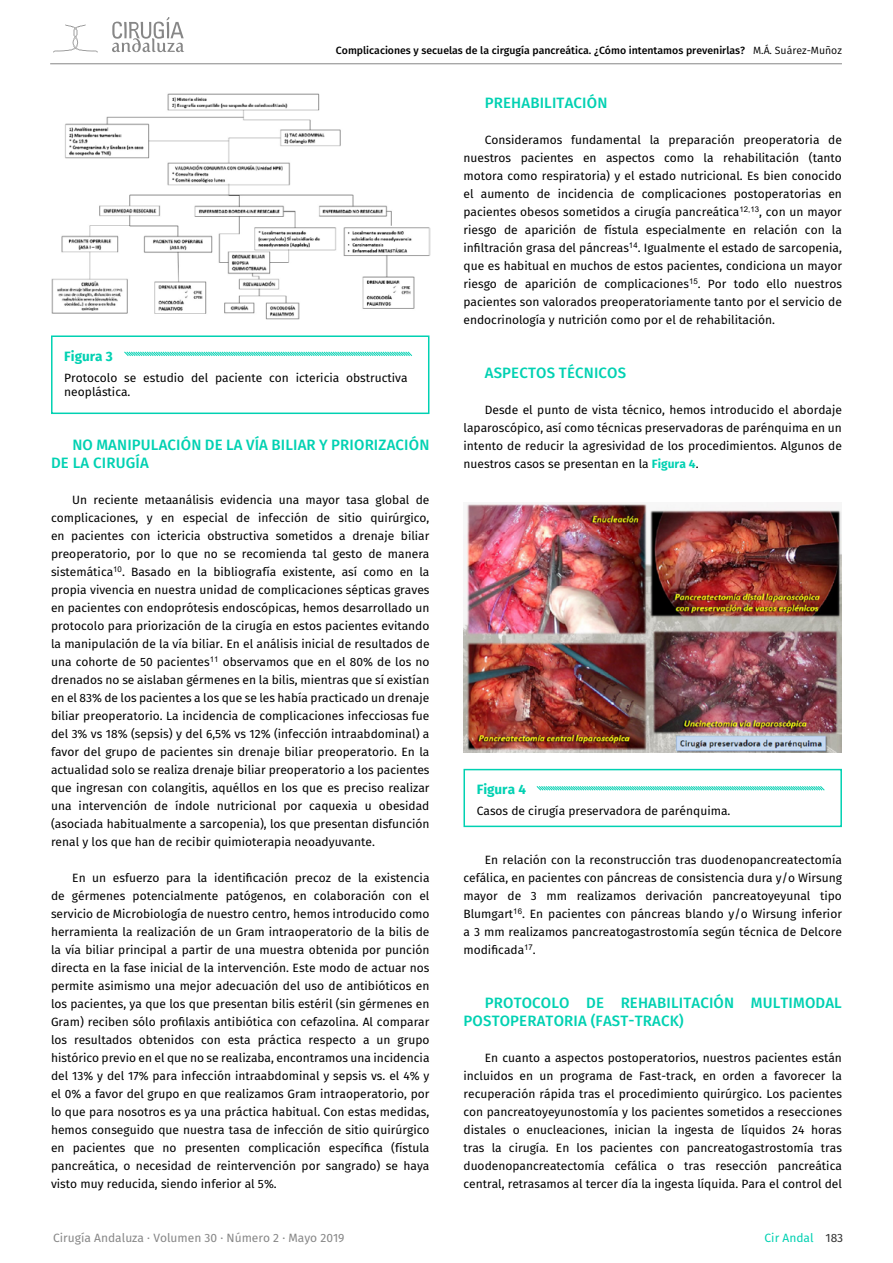
<style>
.page{position:relative;width:893px;height:1263px;background:#fff}
.page>*{position:absolute;margin:0;border:0;box-sizing:border-box;transform-origin:0 0}
.t1{font:500 15px/18px "Fira Sans";letter-spacing:.01em;color:#00d1b2}
.t2{font:700 13.5px "Fira Sans";color:#00d1b2}
.t3{font:12px/18px "Fira Sans";color:#000;text-align:justify}
.t4{font:12px "Fira Sans";color:#878787}
.t5{font:12px "Fira Sans";color:#00d1b2}
.t6{font:500 10.5px "Fira Sans";color:#000}
.s1{font-weight:400}
.s2{font-weight:700;color:#00d1b2}
.s3{color:#333}
</style>
<div class="page">
<svg style="left:53px;top:24px;width:45px;height:29px"></svg>
<svg style="left:112px;top:17px;width:72px;height:35px"></svg>
<hr style="left:50px;top:64px;width:792px;height:1px;background:#878787">
<div style="left:51px;top:335px;width:378px;height:79px;border:2px solid #00d1b2"></div>
<svg style="left:124px;top:351px;width:288px;height:5px"></svg>
<img style="left:52px;top:93px;width:378px;height:226px">
<div style="left:463px;top:769px;width:379px;height:58px;border:2px solid #00d1b2"></div>
<svg style="left:536px;top:786px;width:289px;height:5px"></svg>
<img style="left:463px;top:502px;width:379px;height:251px">
<p class="t6" style="left:336px;top:42px;width:508px">Complicaciones y secuelas de la cirgugía pancreática. ¿Cómo intentamos prevenirlas? <span class="s1">M.Á. Suárez-Muñoz</span></p>
<p class="t2" style="left:64px;top:345px;width:50px">Figura 3</p>
<p class="t3" style="left:64px;top:370px;width:345px;line-height:14.4px">Protocolo se estudio del paciente con ictericia obstructiva neoplástica.</p>
<p class="t1" style="left:51px;top:435px;width:380px;text-indent:21px">NO MANIPULACIÓN DE LA VÍA BILIAR Y PRIORIZACIÓN<br>DE LA CIRUGÍA</p>
<p class="t3" style="left:51px;top:490px;width:380px;text-indent:21px">Un reciente metaanálisis evidencia una mayor tasa global de complicaciones, y en especial de infección de sitio quirúrgico, en pacientes con ictericia obstructiva sometidos a drenaje biliar preoperatorio, por lo que no se recomienda tal gesto de manera sistemática<sup>10</sup>. Basado en la bibliografía existente, así como en la propia vivencia en nuestra unidad de complicaciones sépticas graves en pacientes con endoprótesis endoscópicas, hemos desarrollado un protocolo para priorización de la cirugía en estos pacientes evitando la manipulación de la vía biliar. En el análisis inicial de resultados de una cohorte de 50 pacientes<sup>11</sup> observamos que en el 80% de los no drenados no se aislaban gérmenes en la bilis, mientras que sí existían en el 83% de los pacientes a los que se les había practicado un drenaje biliar preoperatorio. La incidencia de complicaciones infecciosas fue del 3% vs 18% (sepsis) y del 6,5% vs 12% (infección intraabdominal) a favor del grupo de pacientes sin drenaje biliar preoperatorio. En la actualidad solo se realiza drenaje biliar preoperatorio a los pacientes que ingresan con colangitis, aquéllos en los que es preciso realizar una intervención de índole nutricional por caquexia u obesidad (asociada habitualmente a sarcopenia), los que presentan disfunción renal y los que han de recibir quimioterapia neoadyuvante.</p>
<p class="t3" style="left:51px;top:868px;width:380px;text-indent:21px">En un esfuerzo para la identificación precoz de la existencia de gérmenes potencialmente patógenos, en colaboración con el servicio de Microbiología de nuestro centro, hemos introducido como herramienta la realización de un Gram intraoperatorio de la bilis de la vía biliar principal a partir de una muestra obtenida por punción directa en la fase inicial de la intervención. Este modo de actuar nos permite asimismo una mejor adecuación del uso de antibióticos en los pacientes, ya que los que presentan bilis estéril (sin gérmenes en Gram) reciben sólo profilaxis antibiótica con cefazolina. Al comparar los resultados obtenidos con esta práctica respecto a un grupo histórico previo en el que no se realizaba, encontramos una incidencia del 13% y del 17% para infección intraabdominal y sepsis vs. el 4% y el 0% a favor del grupo en que realizamos Gram intraoperatorio, por lo que para nosotros es ya una práctica habitual. Con estas medidas, hemos conseguido que nuestra tasa de infección de sitio quirúrgico en pacientes que no presenten complicación específica (fístula pancreática, o necesidad de reintervención por sangrado) se haya visto muy reducida, siendo inferior al 5%.</p>
<p class="t1" style="left:485px;top:93px;width:124px">PREHABILITACIÓN</p>
<p class="t3" style="left:463px;top:130px;width:380px;text-indent:21px">Consideramos fundamental la preparación preoperatoria de nuestros pacientes en aspectos como la rehabilitación (tanto motora como respiratoria) y el estado nutricional. Es bien conocido el aumento de incidencia de complicaciones postoperatorias en pacientes obesos sometidos a cirugía pancreática<sup>12,13</sup>, con un mayor riesgo de aparición de fístula especialmente en relación con la infiltración grasa del páncreas<sup>14</sup>. Igualmente el estado de sarcopenia, que es habitual en muchos de estos pacientes, condiciona un mayor riesgo de aparición de complicaciones<sup>15</sup>. Por todo ello nuestros pacientes son valorados preoperatoriamente tanto por el servicio de endocrinología y nutrición como por el de rehabilitación.</p>
<p class="t1" style="left:485px;top:363px;width:143px">ASPECTOS TÉCNICOS</p>
<p class="t3" style="left:463px;top:400px;width:380px;text-indent:21px">Desde el punto de vista técnico, hemos introducido el abordaje laparoscópico, así como técnicas preservadoras de parénquima en un intento de reducir la agresividad de los procedimientos. Algunos de nuestros casos se presentan en la <span class="s2">Figura 4</span>.</p>
<p class="t2" style="left:477px;top:778px;width:51px">Figura 4</p>
<p class="t3" style="left:477px;top:802px;width:255px">Casos de cirugía preservadora de parénquima.</p>
<p class="t3" style="left:463px;top:850px;width:380px;text-indent:21px">En relación con la reconstrucción tras duodenopancreatectomía cefálica, en pacientes con páncreas de consistencia dura y/o Wirsung mayor de 3 mm realizamos derivación pancreatoyeyunal tipo Blumgart<sup>16</sup>. En pacientes con páncreas blando y/o Wirsung inferior a 3 mm realizamos pancreatogastrostomía según técnica de Delcore modificada<sup>17</sup>.</p>
<p class="t1" style="left:464px;top:993px;width:380px;text-indent:21px">PROTOCOLO DE REHABILITACIÓN MULTIMODAL<br>POSTOPERATORIA (FAST-TRACK)</p>
<p class="t3" style="left:463px;top:1048px;width:380px;text-indent:21px">En cuanto a aspectos postoperatorios, nuestros pacientes están incluidos en un programa de Fast-track, en orden a favorecer la recuperación rápida tras el procedimiento quirúrgico. Los pacientes con pancreatoyeyunostomía y los pacientes sometidos a resecciones distales o enucleaciones, inician la ingesta de líquidos 24 horas tras la cirugía. En los pacientes con pancreatogastrostomía tras duodenopancreatectomía cefálica o tras resección pancreática central, retrasamos al tercer día la ingesta líquida. Para el control del</p>
<p class="t4" style="left:53px;top:1229px;width:293px">Cirugía Andaluza · Volumen 30 · Número 2 · Mayo 2019</p>
<p class="t5" style="left:765px;top:1229px;width:80px">Cir Andal <span class="s3">183</span></p>
</div>
